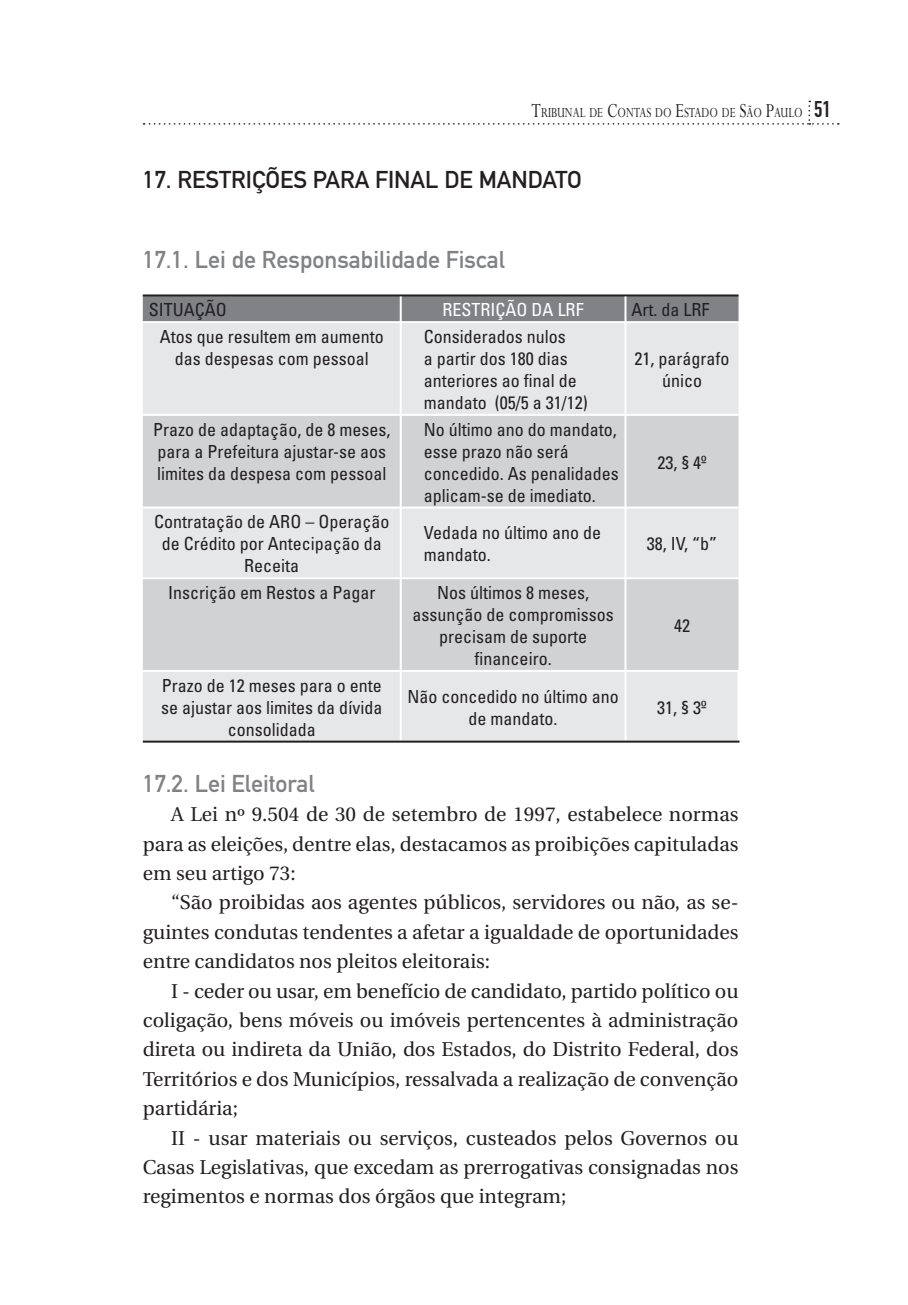
<style>
.page{position:relative;width:908px;height:1305px;background:#fff}
.page>*{position:absolute;margin:0;border:0;box-sizing:border-box;transform-origin:0 0}
.t1{font:24px "DIN Mittelschrift Std";color:#808285}
.t2{font:24px "DIN Mittelschrift Std";color:#231f20}
.t3{font:22.4px "DIN Engschrift Std";color:#231f20}
.t4{font:20px/29.4px "Utopia";color:#231f20;text-align:justify}
.t5{font:condensed 18px/22px "Univers";color:#231f20;text-align:center}
.t6{font:condensed 18px "Univers";color:#fff}
.t7{font:15.6px "Perpetua";color:#231f20;scale:.75 1}
.s1{font-size:22.4px}
</style>
<div class="page">
<svg style="left:144px;top:101px;width:694px;height:24px"></svg>
<div style="left:143px;top:296px;width:595px;height:25px;background:#808285"></div>
<div style="left:143px;top:323px;width:595px;height:417px;background:#e6e7e9"></div>
<svg style="left:143px;top:416px;width:595px;height:254px;background:#d6d7d9"></svg>
<hr style="left:143px;top:294px;width:482px;height:2px;background:#231f20">
<hr style="left:625px;top:294px;width:113px;height:2px;background:#231f20">
<hr style="left:399px;top:296px;width:2px;height:25px;background:#fff">
<hr style="left:624px;top:296px;width:2px;height:25px;background:#fff">
<hr style="left:399px;top:323px;width:2px;height:91px;background:#fff">
<hr style="left:624px;top:323px;width:2px;height:91px;background:#fff">
<hr style="left:143px;top:414px;width:482px;height:2px;background:#fff">
<hr style="left:399px;top:416px;width:2px;height:90px;background:#fff">
<hr style="left:625px;top:414px;width:113px;height:2px;background:#fff">
<hr style="left:624px;top:416px;width:2px;height:90px;background:#fff">
<hr style="left:143px;top:506px;width:482px;height:2px;background:#fff">
<hr style="left:399px;top:508px;width:2px;height:69px;background:#fff">
<hr style="left:625px;top:506px;width:113px;height:2px;background:#fff">
<hr style="left:624px;top:508px;width:2px;height:69px;background:#fff">
<hr style="left:143px;top:577px;width:482px;height:2px;background:#fff">
<hr style="left:399px;top:579px;width:2px;height:91px;background:#fff">
<hr style="left:625px;top:577px;width:113px;height:2px;background:#fff">
<hr style="left:624px;top:579px;width:2px;height:91px;background:#fff">
<hr style="left:143px;top:670px;width:482px;height:2px;background:#fff">
<hr style="left:399px;top:672px;width:2px;height:68px;background:#fff">
<hr style="left:625px;top:670px;width:114px;height:2px;background:#fff">
<hr style="left:624px;top:672px;width:2px;height:68px;background:#fff">
<hr style="left:737px;top:672px;width:2px;height:68px;background:#fff">
<hr style="left:143px;top:740px;width:482px;height:2px;background:#231f20">
<hr style="left:625px;top:740px;width:114px;height:2px;background:#231f20">
<p class="t7" style="left:531px;top:107px;width:363px"><span class="s1">T</span>RIBUNAL DE <span class="s1">C</span>ONTAS DO <span class="s1">E</span>STADO DE <span class="s1">S</span>ÃO <span class="s1">P</span>AULO</p>
<p class="t3" style="left:814px;top:101px;width:18px">51</p>
<p class="t2" style="left:143px;top:171px;width:440px">17. RESTRIÇÕES PARA FINAL DE MANDATO</p>
<p class="t1" style="left:143px;top:251px;width:363px">17.1. Lei de Responsabilidade Fiscal</p>
<p class="t5" style="left:149px;top:300px;width:80px">SITUAÇÃO</p>
<p class="t6" style="left:442px;top:303px;width:143px">RESTRIÇÃO DA LRF</p>
<p class="t5" style="left:631px;top:300px;width:79px">Art. da LRF</p>
<p class="t5" style="left:160px;top:327px;width:225px">Atos que resultem em aumento das despesas com pessoal</p>
<p class="t5" style="left:423px;top:327px;width:165px;text-align:left">Considerados nulos<br>a partir dos 180 dias anteriores ao final de mandato (05/5 a 31/12)</p>
<p class="t5" style="left:634px;top:349px;width:96px">21, parágrafo único</p>
<p class="t5" style="left:153px;top:420px;width:238px;text-align:left">Prazo de adaptação, de 8 meses, para a Prefeitura ajustar-se aos limites da despesa com pessoal</p>
<p class="t5" style="left:423px;top:420px;width:196px;text-align:left">No último ano do mandato, esse prazo não será concedido. As penalidades aplicam-se de imediato.</p>
<p class="t5" style="left:657px;top:453px;width:51px">23, § 4º</p>
<p class="t5" style="left:154px;top:512px;width:236px">Contratação de ARO – Operação de Crédito por Antecipação da<br>Receita</p>
<p class="t5" style="left:423px;top:523px;width:179px;text-align:left">Vedada no último ano de mandato.</p>
<p class="t5" style="left:646px;top:534px;width:72px">38, IV, “b”</p>
<p class="t5" style="left:168px;top:583px;width:208px">Inscrição em Restos a Pagar</p>
<p class="t5" style="left:412px;top:583px;width:202px">Nos últimos 8 meses, assunção de compromissos precisam de suporte financeiro.</p>
<p class="t5" style="left:674px;top:616px;width:17px">42</p>
<p class="t5" style="left:161px;top:676px;width:222px">Prazo de 12 meses para o ente se ajustar aos limites da dívida consolidada</p>
<p class="t5" style="left:407px;top:687px;width:212px">Não concedido no último ano de mandato.</p>
<p class="t5" style="left:657px;top:698px;width:51px">31, § 3º</p>
<p class="t1" style="left:143px;top:774px;width:173px">17.2. Lei Eleitoral</p>
<p class="t4" style="left:143px;top:801px;width:597px;text-indent:28px">A Lei nº 9.504 de 30 de setembro de 1997, estabelece normas para as eleições, dentre elas, destacamos as proibições capituladas em seu artigo 73:</p>
<p class="t4" style="left:143px;top:889px;width:597px;text-indent:28px">“São proibidas aos agentes públicos, servidores ou não, as se&shy;guintes condutas tendentes a afetar a igualdade de oportunidades entre candidatos nos pleitos eleitorais:</p>
<p class="t4" style="left:143px;top:977px;width:597px;text-indent:28px">I - ceder ou usar, em benefício de candidato, partido político ou coligação, bens móveis ou imóveis pertencentes à administração direta ou indireta da União, dos Estados, do Distrito Federal, dos Territórios e dos Municípios, ressalvada a realização de convenção partidária;</p>
<p class="t4" style="left:143px;top:1124px;width:597px;text-indent:28px">II - usar materiais ou serviços, custeados pelos Governos ou Casas Legislativas, que excedam as prerrogativas consignadas nos regimentos e normas dos órgãos que integram;</p>
</div>
